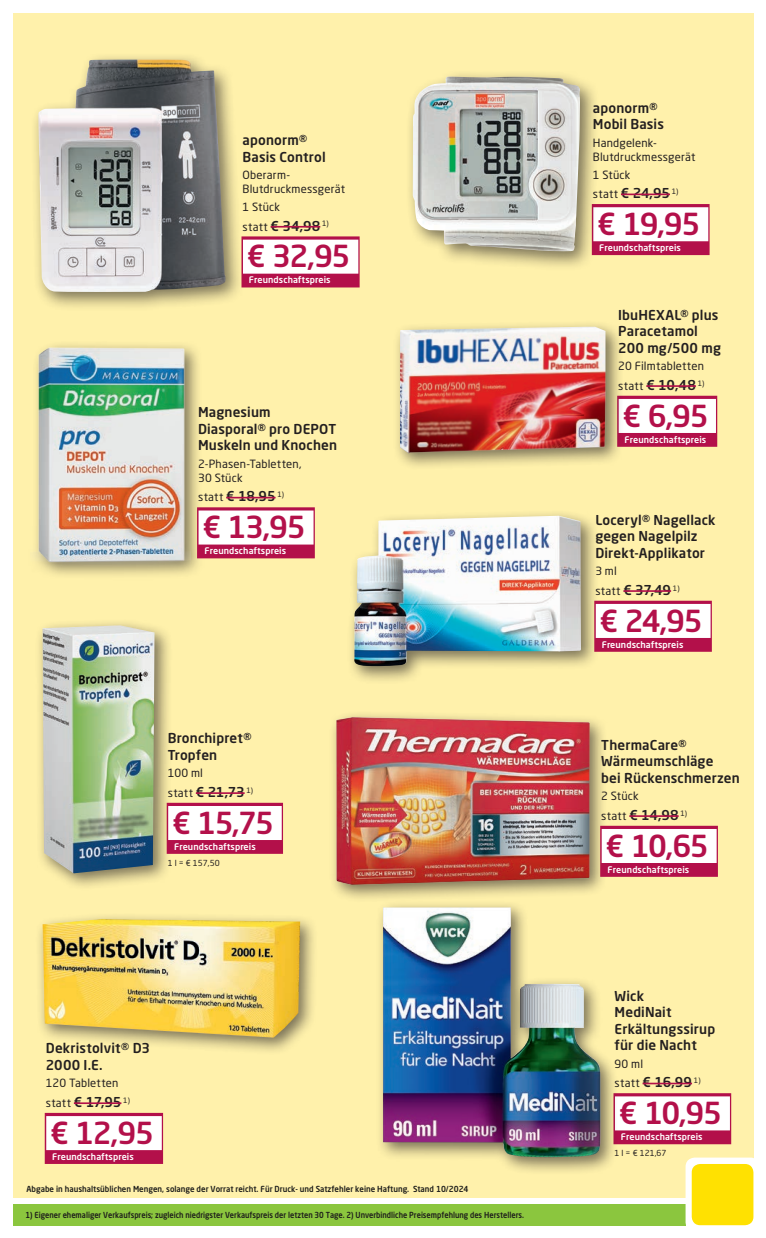
<style>
.page{position:relative;width:766px;height:1238px;background:#fff}
.page>*{position:absolute;margin:0;border:0;box-sizing:border-box;transform-origin:0 0}
.t1{font:500 30px "Neo Sans Pro";letter-spacing:-.045em;color:#b3104a}
.t2{font:500 13.5px/16.5px "Neo Sans Pro";letter-spacing:.01em;color:#231f20}
.t3{font:11.25px/14.2px "Neo Sans Pro";letter-spacing:.015em;color:#231f20}
.t4{font:500 9px "Neo Sans Pro";letter-spacing:.01em;color:#fff}
.t5{font:500 8.25px "Neo Sans Pro";color:#1d1d1b;scale:.9 1}
.t6{font:500 8.25px "Neo Sans Pro";color:#1d1d1b;scale:.95 1}
.t7{font:8.25px "Neo Sans Pro";color:#231f20}
.s1{font-weight:400;font-size:11.25px}
</style>
<div class="page">
<div style="left:13px;top:1203px;width:672px;height:22px;background:#8bc63e"></div>
<div style="left:13px;top:13px;width:740px;height:1184px;background:#fff1ab"></div>
<div style="left:685px;top:1157px;width:74px;height:74px;background:#fff;border-radius:9px"></div>
<div style="left:691px;top:1163px;width:62px;height:62px;background:#ffe101;border-radius:9px"></div>
<div style="left:329px;top:709px;width:278px;height:193px;background:#231f20;opacity:.6"></div>
<img style="left:336px;top:717px;width:254px;height:167px">
<div style="left:600px;top:825px;width:117px;height:51px;background:#b3104a"></div>
<div style="left:601px;top:829px;width:115px;height:34px;background:#fff"></div>
<hr style="left:629px;top:815px;width:49px;height:1px;background:#b3104a">
<div style="left:347px;top:508px;width:252px;height:176px;background:#231f20;opacity:.6"></div>
<img style="left:354px;top:515px;width:227px;height:151px">
<div style="left:594px;top:600px;width:117px;height:51px;background:#b3104a"></div>
<div style="left:595px;top:604px;width:115px;height:34px;background:#fff"></div>
<hr style="left:623px;top:590px;width:48px;height:2px;background:#b3104a">
<div style="left:35px;top:911px;width:283px;height:144px;background:#231f20;opacity:.6"></div>
<img style="left:43px;top:918px;width:257px;height:119px">
<div style="left:45px;top:1112px;width:118px;height:51px;background:#b3104a"></div>
<div style="left:46px;top:1115px;width:116px;height:34px;background:#fff"></div>
<hr style="left:74px;top:1102px;width:47px;height:1px;background:#b3104a">
<div style="left:26px;top:340px;width:181px;height:241px;background:#231f20;opacity:.6"></div>
<img style="left:31px;top:346px;width:159px;height:220px">
<div style="left:197px;top:507px;width:118px;height:51px;background:#b3104a"></div>
<div style="left:198px;top:510px;width:115px;height:34px;background:#fff"></div>
<hr style="left:226px;top:497px;width:49px;height:1px;background:#b3104a">
<div style="left:31px;top:52px;width:213px;height:259px;background:#231f20;opacity:.6"></div>
<img style="left:38px;top:59px;width:188px;height:233px">
<div style="left:241px;top:236px;width:118px;height:51px;background:#b3104a"></div>
<div style="left:243px;top:239px;width:115px;height:35px;background:#fff"></div>
<hr style="left:270px;top:226px;width:50px;height:1px;background:#b3104a">
<div style="left:591px;top:204px;width:118px;height:51px;background:#b3104a"></div>
<div style="left:593px;top:207px;width:115px;height:34px;background:#fff"></div>
<hr style="left:620px;top:193px;width:49px;height:2px;background:#b3104a">
<div style="left:404px;top:69px;width:195px;height:202px;background:#231f20;opacity:.6"></div>
<img style="left:412px;top:77px;width:168px;height:174px">
<div style="left:617px;top:396px;width:100px;height:51px;background:#b3104a"></div>
<div style="left:618px;top:399px;width:97px;height:34px;background:#fff"></div>
<hr style="left:646px;top:385px;width:49px;height:2px;background:#b3104a">
<div style="left:392px;top:319px;width:231px;height:151px;background:#231f20;opacity:.6"></div>
<img style="left:400px;top:327px;width:205px;height:126px">
<div style="left:613px;top:1093px;width:118px;height:51px;background:#b3104a"></div>
<div style="left:614px;top:1096px;width:115px;height:34px;background:#fff"></div>
<hr style="left:642px;top:1082px;width:49px;height:2px;background:#b3104a">
<div style="left:375px;top:900px;width:243px;height:275px;background:#231f20;opacity:.6"></div>
<img style="left:383px;top:907px;width:217px;height:250px">
<div style="left:35px;top:618px;width:138px;height:273px;background:#231f20;opacity:.6"></div>
<img style="left:43px;top:625px;width:111px;height:248px">
<div style="left:167px;top:802px;width:116px;height:51px;background:#b3104a"></div>
<div style="left:168px;top:806px;width:114px;height:34px;background:#fff"></div>
<hr style="left:196px;top:792px;width:48px;height:2px;background:#b3104a">
<p class="t2" style="left:242px;top:132px;width:85px">aponorm®<br>Basis Control</p>
<p class="t3" style="left:242px;top:168px;width:104px">Oberarm-<br>Blutdruckmessgerät</p>
<p class="t3" style="left:242px;top:199px;width:39px">1 Stück</p>
<p class="t2" style="left:242px;top:217px;width:88px"><span class="s1">statt</span> € 34,98 <sup>1)</sup></p>
<h1 class="t1" style="left:247px;top:237px;width:105px">€ 32,95</h1>
<p class="t4" style="left:249px;top:274px;width:83px">Freundschaftspreis</p>
<p class="t2" style="left:198px;top:403px;width:140px">Magnesium<br>Diasporal® pro DEPOT<br>Muskeln und Knochen</p>
<p class="t3" style="left:198px;top:456px;width:105px">2-Phasen-Tabletten,<br>30 Stück</p>
<p class="t2" style="left:198px;top:488px;width:87px"><span class="s1">statt</span> € 18,95 <sup>1)</sup></p>
<h1 class="t1" style="left:202px;top:508px;width:105px">€ 13,95</h1>
<p class="t4" style="left:204px;top:545px;width:83px">Freundschaftspreis</p>
<p class="t2" style="left:168px;top:729px;width:85px">Bronchipret®<br>Tropfen</p>
<p class="t3" style="left:168px;top:765px;width:37px">100 ml</p>
<p class="t2" style="left:168px;top:783px;width:87px"><span class="s1">statt</span> € 21,73 <sup>1)</sup></p>
<h1 class="t1" style="left:172px;top:803px;width:103px">€ 15,75</h1>
<p class="t4" style="left:174px;top:840px;width:83px">Freundschaftspreis</p>
<p class="t7" style="left:168px;top:857px;width:53px">1 l = € 157,50</p>
<p class="t2" style="left:46px;top:1039px;width:106px">Dekristolvit® D3<br>2000 I.E.</p>
<p class="t3" style="left:46px;top:1075px;width:74px">120 Tabletten</p>
<p class="t2" style="left:46px;top:1093px;width:86px"><span class="s1">statt</span> € 17,95 <sup>1)</sup></p>
<h1 class="t1" style="left:50px;top:1113px;width:105px">€ 12,95</h1>
<p class="t4" style="left:52px;top:1150px;width:83px">Freundschaftspreis</p>
<p class="t6" style="left:27px;top:1183px;width:466px">Abgabe in haushaltsüblichen Mengen, solange der Vorrat reicht. Für Druck- und Satzfehler keine Haftung. Stand 10/2024</p>
<p class="t5" style="left:26px;top:1209px;width:555px">1) Eigener ehemaliger Verkaufspreis; zugleich niedrigster Verkaufspreis der letzten 30 Tage. 2) Unverbindliche Preisempfehlung des Herstellers.</p>
<p class="t2" style="left:592px;top:99px;width:73px">aponorm®<br>Mobil Basis</p>
<p class="t3" style="left:592px;top:135px;width:104px">Handgelenk-<br>Blutdruckmessgerät</p>
<p class="t3" style="left:592px;top:167px;width:39px">1 Stück</p>
<p class="t2" style="left:592px;top:184px;width:87px"><span class="s1">statt</span> € 24,95 <sup>1)</sup></p>
<h1 class="t1" style="left:597px;top:205px;width:105px">€ 19,95</h1>
<p class="t4" style="left:599px;top:242px;width:83px">Freundschaftspreis</p>
<p class="t2" style="left:618px;top:306px;width:104px">IbuHEXAL® plus<br>Paracetamol<br>200 mg/500 mg</p>
<p class="t3" style="left:618px;top:359px;width:87px">20 Filmtabletten</p>
<p class="t2" style="left:618px;top:376px;width:88px"><span class="s1">statt</span> € 10,48 <sup>1)</sup></p>
<h1 class="t1" style="left:622px;top:396px;width:88px">€ 6,95</h1>
<p class="t4" style="left:624px;top:433px;width:83px">Freundschaftspreis</p>
<p class="t2" style="left:595px;top:511px;width:122px">Loceryl® Nagellack gegen Nagelpilz<br>Direkt-Applikator</p>
<p class="t3" style="left:595px;top:564px;width:23px">3 ml</p>
<p class="t2" style="left:595px;top:581px;width:86px"><span class="s1">statt</span> € 37,49 <sup>1)</sup></p>
<h1 class="t1" style="left:599px;top:601px;width:105px">€ 24,95</h1>
<p class="t4" style="left:601px;top:638px;width:83px">Freundschaftspreis</p>
<p class="t2" style="left:601px;top:736px;width:140px">ThermaCare®<br>Wärmeumschläge<br>bei Rückenschmerzen</p>
<p class="t3" style="left:601px;top:788px;width:39px">2 Stück</p>
<p class="t2" style="left:601px;top:806px;width:87px"><span class="s1">statt</span> € 14,98 <sup>1)</sup></p>
<h1 class="t1" style="left:605px;top:826px;width:105px">€ 10,65</h1>
<p class="t4" style="left:607px;top:863px;width:83px">Freundschaftspreis</p>
<p class="t2" style="left:614px;top:987px;width:102px">Wick<br>MediNait<br>Erkältungssirup für die Nacht</p>
<p class="t3" style="left:614px;top:1056px;width:30px">90 ml</p>
<p class="t2" style="left:614px;top:1073px;width:88px"><span class="s1">statt</span> € 16,99 <sup>1)</sup></p>
<h1 class="t1" style="left:618px;top:1093px;width:105px">€ 10,95</h1>
<p class="t4" style="left:620px;top:1131px;width:83px">Freundschaftspreis</p>
<p class="t7" style="left:614px;top:1147px;width:53px">1 l = € 121,67</p>
</div>
